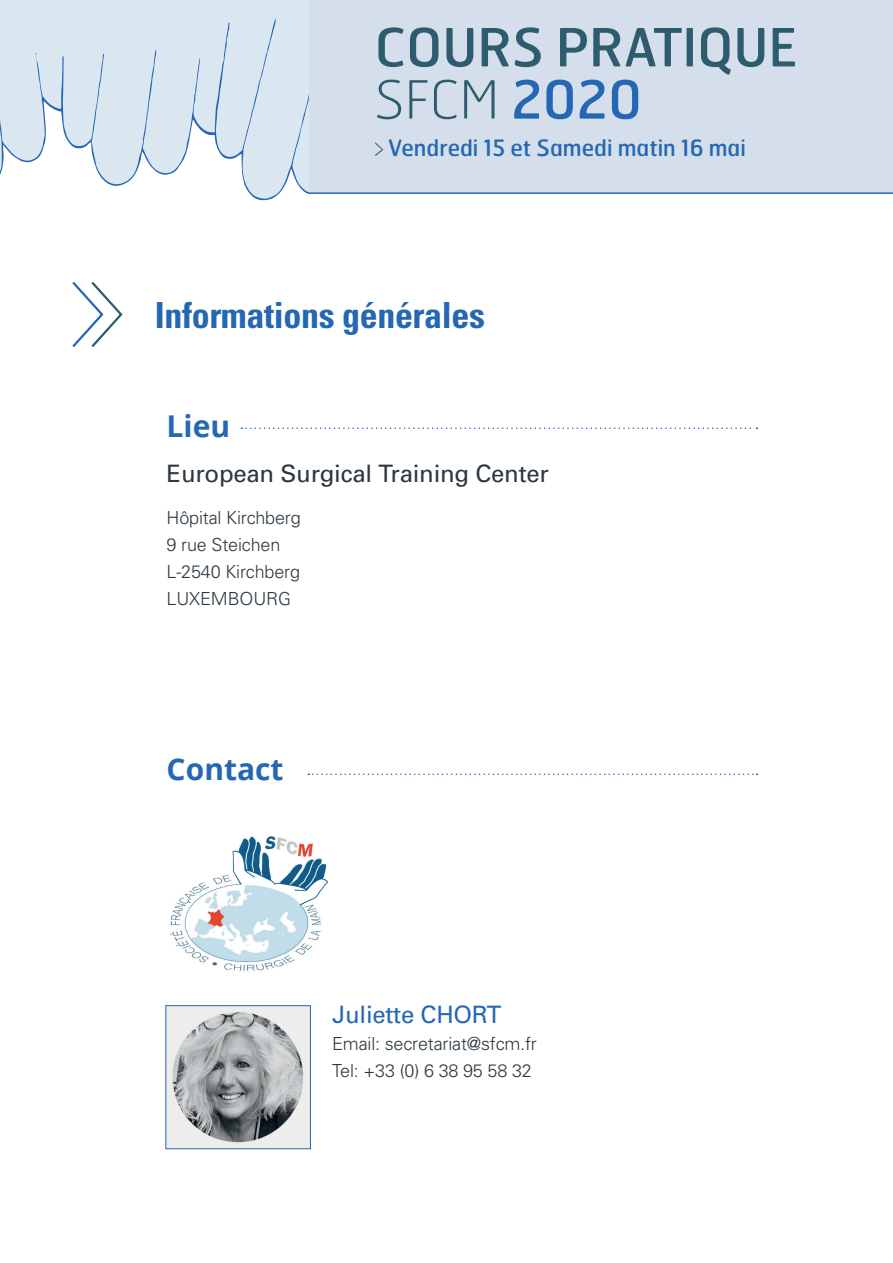
<style>
.page{position:relative;width:893px;height:1263px;background:#fff}
.page>*{position:absolute;margin:0;border:0;box-sizing:border-box;transform-origin:0 0}
.t1{font:52.5px/52.2px "Hermes";color:#2e5b6e}
.t2{font:700 condensed 36px "Univers";letter-spacing:-.01em;color:#2567b3}
.t3{font:700 30px "Open Sans";color:#2567b3}
.t4{font:24px "Univers";letter-spacing:-.01em;color:#2c3840}
.t5{font:24px "Univers";letter-spacing:-.01em;color:#2567b3}
.t6{font:22.5px "Hermes";color:#2567b3}
.t7{font:300 18px/27px "Univers";letter-spacing:-.01em;color:#2c3840}
.s1{font-weight:100}
.s2{color:#2567b3}
.s3{font-family:"Open Sans";font-weight:300;font-size:30px;color:#2e5b6e}
</style>
<div class="page">
<svg style="left:72px;top:281px;width:51px;height:67px"></svg>
<svg style="left:241px;top:427px;width:516px;height:2px"></svg>
<svg style="left:308px;top:773px;width:449px;height:2px"></svg>
<img style="left:170px;top:836px;width:158px;height:135px">
<div style="left:0;top:0;width:893px;height:193px;background:#d5dfeb"></div>
<svg style="left:0;top:19px;width:309px;height:182px"></svg>
<hr style="left:309px;top:192px;width:584px;height:2px;background:#2567b3">
<img style="left:167px;top:1007px;width:142px;height:140px">
<div style="left:165px;top:1005px;width:146px;height:144px;border:1px solid #2567b3"></div>
<h1 class="t1" style="left:375px;top:20px;width:424px">COURS PRATIQUE<br><span class="s1">SFCM</span> <span class="s2">2020</span></h1>
<p class="t6" style="left:375px;top:134px;width:373px"><span class="s3">&gt;</span> Vendredi 15 et Samedi matin 16 mai</p>
<h2 class="t2" style="left:155px;top:294px;width:332px">Informations générales</h2>
<h3 class="t3" style="left:167px;top:405px;width:65px">Lieu</h3>
<h3 class="t4" style="left:167px;top:458px;width:384px">European Surgical Training Center</h3>
<p class="t7" style="left:167px;top:504px;width:136px">Hôpital Kirchberg<br>9 rue Steichen<br>L-2540 Kirchberg<br>LUXEMBOURG</p>
<h3 class="t3" style="left:167px;top:748px;width:118px">Contact</h3>
<h3 class="t5" style="left:332px;top:1000px;width:171px">Juliette CHORT</h3>
<p class="t7" style="left:332px;top:1030px;width:206px">Email: secretariat@sfcm.fr<br>Tel: +33 (0) 6 38 95 58 32</p>
</div>
